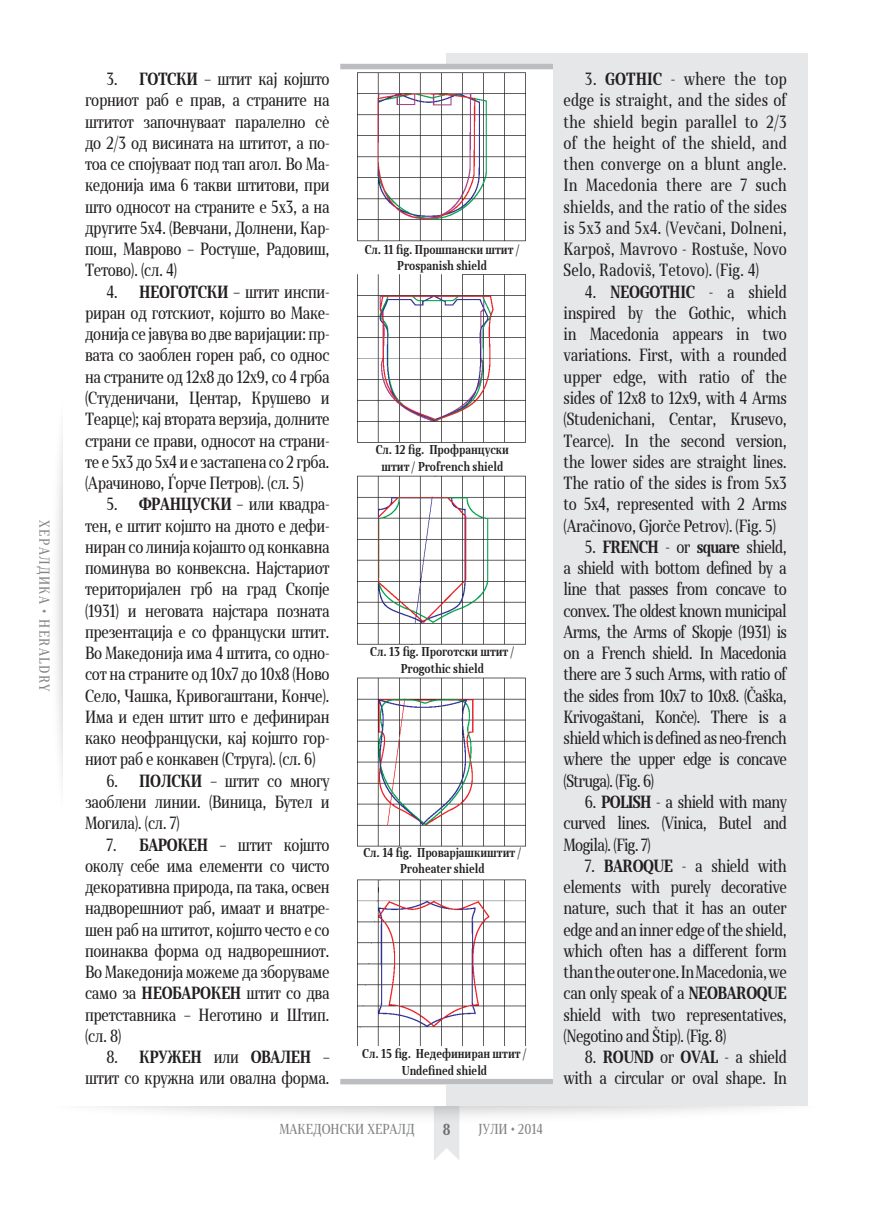
<style>
.page{position:relative;width:872px;height:1212px;background:#fff}
.page>*{position:absolute;margin:0;border:0;box-sizing:border-box;transform-origin:0 0}
.ГЛАВЕН_ТЕКСТ{font:16.5px/21.3px "Skola Serif Cn";letter-spacing:-.02em;color:#231f20;text-align:justify}
.t1{font:700 15px "Skola Serif Cn";color:#6c6d70}
.t2{font:13.5px "Skola Serif Cn";color:#808285}
.t3{font:13.5px "Skola Serif Cn";letter-spacing:.1em;color:#808285}
.ПОД_СЛИКА_1{font:700 12px/16.5px "Skola Serif Cn";color:#231f20;text-align:center}
.s1{font-weight:700}
</style>
<div class="page">
<img style="left:110px;top:1107px;width:652px;height:53px">
<div style="left:446px;top:53px;width:362px;height:1053px;background:#e6e7e9"></div>
<div style="left:340px;top:64px;width:213px;height:1020px;background:#fff"></div>
<div style="left:340px;top:64px;width:213px;height:5px;background:#bcbdc0"></div>
<div style="left:340px;top:1079px;width:213px;height:5px;background:#bcbdc0"></div>
<img style="left:357px;top:72px;width:169px;height:973px">
<p class="t3" style="left:53px;top:520px;width:173px;rotate:90deg">ХЕРАЛДИКА • HERALDRY</p>
<p class="ГЛАВЕН_ТЕКСТ" style="left:85px;top:68px;width:246px;text-indent:21px">3. <span class="s1">ГОТСКИ</span> – штит кај којшто горниот раб е прав, а страните на штитот започнуваат паралелно сè до 2/3 од висината на штитот, а по&shy;тоа се спојуваат под тап агол. Во Ма&shy;кедонија има 6 такви штитови, при што односот на страните е 5х3, а на другите 5х4. (Вевчани, Долнени, Кар&shy;пош, Маврово – Ростуше, Радовиш, Тетово). (сл. 4)</p>
<p class="ГЛАВЕН_ТЕКСТ" style="left:85px;top:281px;width:246px;text-indent:21px">4. <span class="s1">НЕОГОТСКИ</span> – штит инспи&shy;риран од готскиот, којшто во Маке&shy;донија се јавува во две варијации: пр&shy;вата со заоблен горен раб, со однос на страните од 12х8 до 12х9, со 4 грба (Студеничани, Центар, Крушево и Теарце); кај втората верзија, долните страни се прави, односот на страни&shy;те е 5х3 до 5х4 и е застапена со 2 грба. (Арачиново, Ѓорче Петров). (сл. 5)</p>
<p class="ГЛАВЕН_ТЕКСТ" style="left:85px;top:493px;width:246px;text-indent:21px">5. <span class="s1">ФРАНЦУСКИ</span> – или квадра&shy;тен, е штит којшто на дното е дефи&shy;ниран со линија којашто од конкавна поминува во конвексна. Најстариот територијален грб на град Скопје (1931) и неговата најстара позната презентација е со француски штит.<br>Во Македонија има 4 штита, со одно&shy;сот на страните од 10х7 до 10х8 (Ново Село, Чашка, Кривогаштани, Конче).<br>Има и еден штит што е дефиниран како неофранцуски, кај којшто гор&shy;ниот раб е конкавен (Струга). (сл. 6)</p>
<p class="ГЛАВЕН_ТЕКСТ" style="left:85px;top:770px;width:246px;text-indent:21px">6. <span class="s1">ПОЛСКИ</span> – штит со многу заоблени линии. (Виница, Бутел и Могила). (сл. 7)</p>
<p class="ГЛАВЕН_ТЕКСТ" style="left:85px;top:834px;width:246px;text-indent:21px">7. <span class="s1">БАРОКЕН</span> – штит којшто околу себе има елементи со чисто декоративна природа, па така, освен надворешниот раб, имаат и внатре&shy;шен раб на штитот, којшто често е со поинаква форма од надворешниот.<br>Во Македонија можеме да зборуваме само за <span class="s1">НЕОБАРОКЕН</span> штит со два претставника – Неготино и Штип. (сл. 8)</p>
<p class="ГЛАВЕН_ТЕКСТ" style="left:85px;top:1046px;width:246px;text-align:right">8. <span class="s1">КРУЖЕН</span> или <span class="s1">ОВАЛЕН</span> – штит со кружна или овална форма.</p>
<p class="ПОД_СЛИКА_1" style="left:365px;top:241px;width:156px">Сл. 11 fig. Прошпански штит /<br>Prospanish shield</p>
<p class="ПОД_СЛИКА_1" style="left:376px;top:441px;width:135px">Сл. 12 fig. Профранцуски штит / Profrench shield</p>
<p class="ПОД_СЛИКА_1" style="left:370px;top:643px;width:146px">Сл. 13 fig. Проготски штит /<br>Progothic shield</p>
<p class="ПОД_СЛИКА_1" style="left:363px;top:844px;width:159px">Сл. 14 fig. Проварјашкиштит /</p>
<p class="ПОД_СЛИКА_1" style="left:400px;top:860px;width:86px">Proheater shield</p>
<p class="ПОД_СЛИКА_1" style="left:362px;top:1045px;width:166px">Сл. 15 fig. Недефиниран штит /</p>
<p class="ПОД_СЛИКА_1" style="left:402px;top:1062px;width:87px">Undefined shield</p>
<p class="t2" style="left:279px;top:1121px;width:137px">МАКЕДОНСКИ ХЕРАЛД</p>
<p class="t1" style="left:443px;top:1120px;width:9px">8</p>
<p class="t2" style="left:478px;top:1121px;width:66px">ЈУЛИ • 2014</p>
<p class="ГЛАВЕН_ТЕКСТ" style="left:563px;top:68px;width:225px;text-indent:21px">3. <span class="s1">GOTHIC</span> - where the top edge is straight, and the sides of the shield begin parallel to 2/3 of the height of the shield, and then converge on a blunt angle.<br>In Macedonia there are 7 such shields, and the ratio of the sides is 5x3 and 5x4. (Vevčani, Dolneni, Karpoš, Mavrovo - Rostuše, Novo Selo, Radoviš, Tetovo). (Fig. 4)</p>
<p class="ГЛАВЕН_ТЕКСТ" style="left:563px;top:281px;width:225px;text-indent:21px">4. <span class="s1">NEOGOTHIC</span> - a shield inspired by the Gothic, which in Macedonia appears in two variations. First, with a rounded upper edge, with ratio of the sides of 12x8 to 12x9, with 4 Arms (Studenichani, Centar, Krusevo, Tearce). In the second version, the lower sides are straight lines.<br>The ratio of the sides is from 5x3 to 5x4, represented with 2 Arms (Aračinovo, Gjorče Petrov). (Fig. 5)</p>
<p class="ГЛАВЕН_ТЕКСТ" style="left:563px;top:536px;width:225px;text-indent:21px">5. <span class="s1">FRENCH</span> - or <span class="s1">square</span> shield, a shield with bottom defined by a line that passes from concave to convex. The oldest known municipal Arms, the Arms of Skopje (1931) is on a French shield. In Macedonia there are 3 such Arms, with ratio of the sides from 10x7 to 10x8. (Čaška, Krivogaštani, Konče). There is a shield which is defined as neo-french where the upper edge is concave (Struga). (Fig. 6)</p>
<p class="ГЛАВЕН_ТЕКСТ" style="left:563px;top:791px;width:225px;text-indent:21px">6. <span class="s1">POLISH</span> - a shield with many curved lines. (Vinica, Butel and Mogila). (Fig. 7)</p>
<p class="ГЛАВЕН_ТЕКСТ" style="left:563px;top:855px;width:225px;text-indent:21px">7. <span class="s1">BAROQUE</span> - a shield with elements with purely decorative nature, such that it has an outer edge and an inner edge of the shield, which often has a different form than the outer one. In Macedonia, we can only speak of a <span class="s1">NEOBAROQUE </span>shield with two representatives, (Negotino and Štip). (Fig. 8)</p>
<p class="ГЛАВЕН_ТЕКСТ" style="left:563px;top:1046px;width:225px;text-align:right">8. <span class="s1">ROUND</span> or <span class="s1">OVAL</span> - a shield with a circular or oval shape. In</p>
</div>
